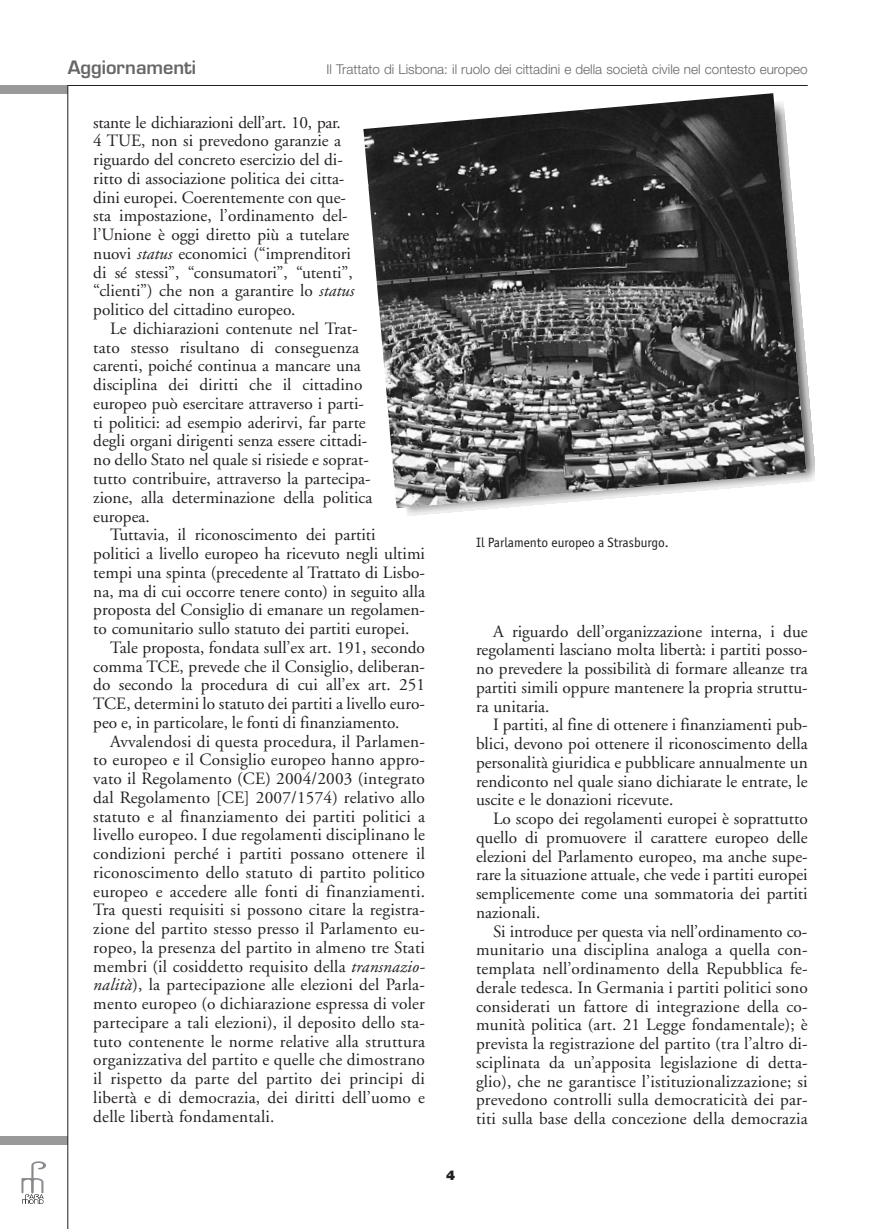
<style>
.page{position:relative;width:893px;height:1229px;background:#fff}
.page>*{position:absolute;margin:0;border:0;box-sizing:border-box;transform-origin:0 0}
.t1{font:600 18px "Eurostile";color:#666}
.t2{font:17.25px/18.8px "Adobe Garamond";color:#231f20;text-align:justify}
.t3{font:300 13.5px "Helvetica Neue";color:#666}
.t4{font:13.5px "Officina Sans";color:#231f20}
.t5{font:900 13.5px "Helvetica Neue";color:#231f20}
.s1{font-style:italic}
</style>
<div class="page">
<img style="left:397px;top:363px;width:418px;height:153px">
<svg style="left:21px;top:1161px;width:25px;height:43px"></svg>
<div style="left:0;top:85px;width:68px;height:9px;background:#999"></div>
<div style="left:0;top:1136px;width:68px;height:8px;background:#999"></div>
<hr style="left:68px;top:85px;width:1px;height:1144px;background:#231f20">
<hr style="left:68px;top:85px;width:740px;height:1px;background:#231f20">
<img style="left:363px;top:93px;width:443px;height:415px">
<p class="t1" style="left:68px;top:61px;width:130px">Aggiornamenti</p>
<p class="t3" style="left:326px;top:65px;width:483px">Il Trattato di Lisbona: il ruolo dei cittadini e della società civile nel contesto europeo</p>
<p class="t2" style="left:93px;top:114px;width:262px;text-align:left">stante le dichiarazioni dell’art. 10, par.<br>4 TUE, non si prevedono garanzie a riguardo del concreto esercizio del di&shy;ritto di associazione politica dei citta&shy;dini europei. Coerentemente con que&shy;sta impostazione, l’ordinamento del&shy;l’Unione è oggi diretto più a tutelare nuovi <span class="s1">status</span> economici (“imprenditori di sé stessi”, “consumatori”, “utenti”, “clienti”) che non a garantire lo <span class="s1">status </span>politico del cittadino europeo.</p>
<p class="t2" style="left:93px;top:321px;width:281px;text-align:left;text-indent:17px">Le dichiarazioni contenute nel Trat&shy;tato stesso risultano di conseguenza carenti, poiché continua a mancare una disciplina dei diritti che il cittadino europeo può esercitare attraverso i parti&shy;ti politici: ad esempio aderirvi, far parte degli organi dirigenti senza essere cittadi&shy;no dello Stato nel quale si risiede e soprat&shy;tutto contribuire, attraverso la partecipa&shy;zione, alla determinazione della politica europea.</p>
<p class="t2" style="left:110px;top:527px;width:267px">Tuttavia, il riconoscimento dei partiti</p>
<p class="t2" style="left:93px;top:546px;width:333px">politici a livello europeo ha ricevuto negli ultimi</p>
<p class="t2" style="left:93px;top:564px;width:333px">tempi una spinta (precedente al Trattato di Lisbo-</p>
<p class="t2" style="left:93px;top:583px;width:333px">na, ma di cui occorre tenere conto) in seguito alla</p>
<p class="t2" style="left:93px;top:602px;width:333px">proposta del Consiglio di emanare un regolamen-</p>
<p class="t2" style="left:93px;top:621px;width:318px">to comunitario sullo statuto dei partiti europei.</p>
<p class="t2" style="left:110px;top:639px;width:316px">Tale proposta, fondata sull’ex art. 191, secondo</p>
<p class="t2" style="left:93px;top:658px;width:333px">comma TCE, prevede che il Consiglio, deliberan-</p>
<p class="t2" style="left:93px;top:677px;width:333px">do secondo la procedura di cui all’ex art. 251</p>
<p class="t2" style="left:93px;top:696px;width:333px">TCE, determini lo statuto dei partiti a livello euro-</p>
<p class="t2" style="left:93px;top:714px;width:308px">peo e, in particolare, le fonti di finanziamento.</p>
<p class="t2" style="left:110px;top:733px;width:316px">Avvalendosi di questa procedura, il Parlamen-</p>
<p class="t2" style="left:93px;top:752px;width:333px">to europeo e il Consiglio europeo hanno appro-</p>
<p class="t2" style="left:93px;top:771px;width:333px">vato il Regolamento (CE) 2004/2003 (integrato</p>
<p class="t2" style="left:93px;top:789px;width:333px">dal Regolamento [CE] 2007/1574) relativo allo</p>
<p class="t2" style="left:93px;top:808px;width:333px">statuto e al finanziamento dei partiti politici a</p>
<p class="t2" style="left:93px;top:827px;width:333px">livello europeo. I due regolamenti disciplinano le</p>
<p class="t2" style="left:93px;top:846px;width:333px">condizioni perché i partiti possano ottenere il</p>
<p class="t2" style="left:93px;top:864px;width:333px">riconoscimento dello statuto di partito politico</p>
<p class="t2" style="left:93px;top:883px;width:333px">europeo e accedere alle fonti di finanziamenti.</p>
<p class="t2" style="left:93px;top:902px;width:333px">Tra questi requisiti si possono citare la registra-</p>
<p class="t2" style="left:93px;top:921px;width:333px">zione del partito stesso presso il Parlamento eu-</p>
<p class="t2" style="left:93px;top:939px;width:333px">ropeo, la presenza del partito in almeno tre Stati</p>
<p class="t2" style="left:93px;top:958px;width:333px">membri (il cosiddetto requisito della <span class="s1">transnazio-</span></p>
<p class="t2" style="left:93px;top:977px;width:333px"><span class="s1">nalità</span>), la partecipazione alle elezioni del Parla-</p>
<p class="t2" style="left:93px;top:996px;width:333px">mento europeo (o dichiarazione espressa di voler</p>
<p class="t2" style="left:93px;top:1014px;width:333px">partecipare a tali elezioni), il deposito dello sta-</p>
<p class="t2" style="left:93px;top:1033px;width:333px">tuto contenente le norme relative alla struttura</p>
<p class="t2" style="left:93px;top:1052px;width:333px">organizzativa del partito e quelle che dimostrano</p>
<p class="t2" style="left:93px;top:1071px;width:333px">il rispetto da parte del partito dei principi di</p>
<p class="t2" style="left:93px;top:1089px;width:333px">libertà e di democrazia, dei diritti dell’uomo e</p>
<p class="t2" style="left:93px;top:1108px;width:183px">delle libertà fondamentali.</p>
<p class="t4" style="left:476px;top:537px;width:194px">Il Parlamento europeo a Strasburgo.</p>
<p class="t2" style="left:476px;top:623px;width:333px;text-indent:17px">A riguardo dell’organizzazione interna, i due regolamenti lasciano molta libertà: i partiti posso&shy;no prevedere la possibilità di formare alleanze tra partiti simili oppure mantenere la propria struttu&shy;ra unitaria.</p>
<p class="t2" style="left:476px;top:717px;width:333px;text-indent:17px">I partiti, al fine di ottenere i finanziamenti pub&shy;blici, devono poi ottenere il riconoscimento della personalità giuridica e pubblicare annualmente un rendiconto nel quale siano dichiarate le entrate, le uscite e le donazioni ricevute.</p>
<p class="t2" style="left:476px;top:811px;width:333px;text-indent:17px">Lo scopo dei regolamenti europei è soprattutto quello di promuovere il carattere europeo delle elezioni del Parlamento europeo, ma anche supe&shy;rare la situazione attuale, che vede i partiti europei semplicemente come una sommatoria dei partiti nazionali.</p>
<p class="t2" style="left:476px;top:923px;width:333px;text-indent:17px">Si introduce per questa via nell’ordinamento co&shy;munitario una disciplina analoga a quella con&shy;templata nell’ordinamento della Repubblica fe&shy;derale tedesca. In Germania i partiti politici sono considerati un fattore di integrazione della co&shy;munità politica (art. 21 Legge fondamentale); è prevista la registrazione del partito (tra l’altro di&shy;sciplinata da un’apposita legislazione di detta&shy;glio), che ne garantisce l’istituzionalizzazione; si prevedono controlli sulla democraticità dei par&shy;titi sulla base della concezione della democrazia</p>
<p class="t5" style="left:446px;top:1170px;width:11px">4</p>
</div>
